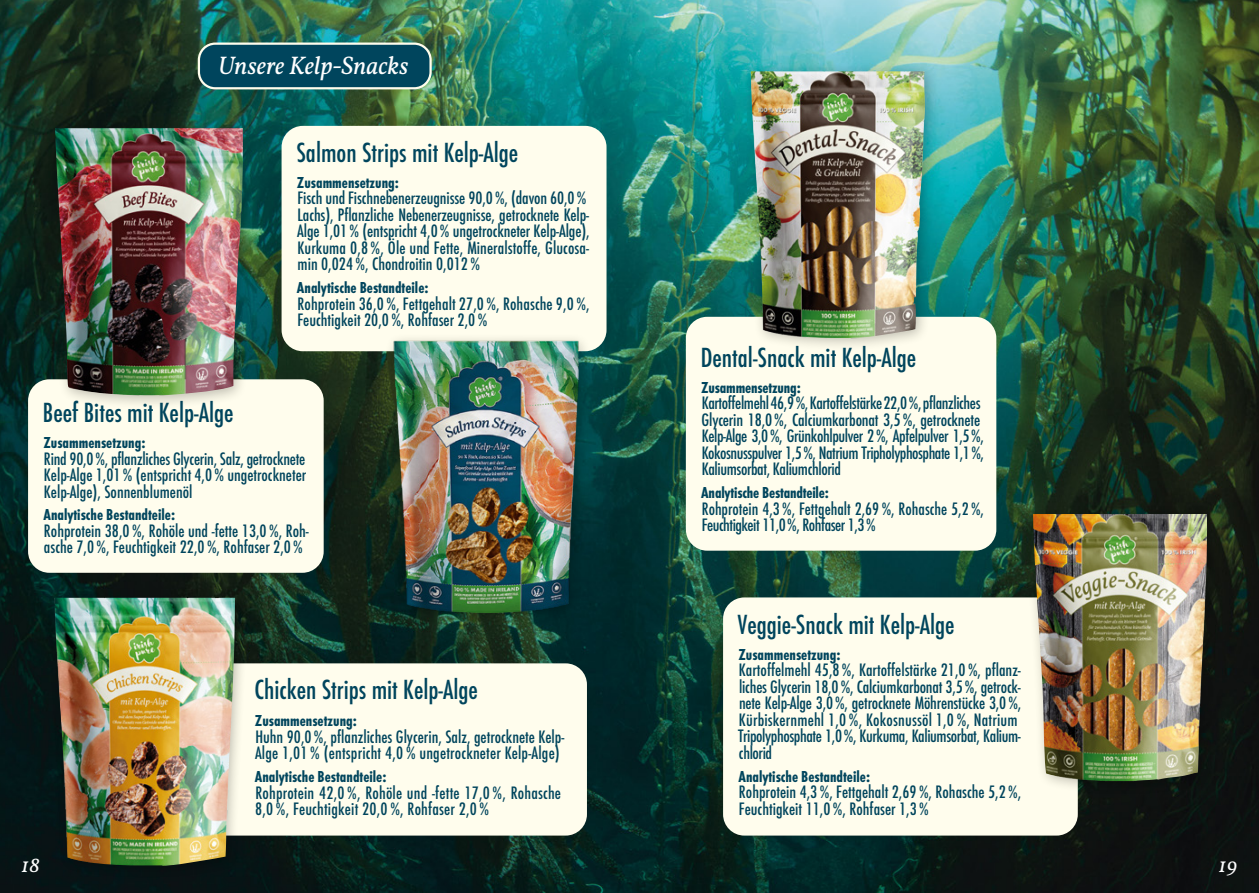
<style>
.page{position:relative;width:1259px;height:893px;background:#fff}
.page>*{position:absolute;margin:0;border:0;box-sizing:border-box;transform-origin:0 0}
.t1{font:500 condensed 28.8px "Futura T";color:#00455d}
.t2{font:italic 25.5px "Vollkorn";color:#fff}
.t3{font:italic 21px "Vollkorn";color:#fff}
.t4{font:500 condensed 18.75px/16.5px "Futura T";color:#00455d}
.t5{font:500 condensed 18.75px/16.5px "Futura T";letter-spacing:-.02em;color:#00455d}
.t6{font:700 condensed 16.5px "Futura T";color:#00455d}
</style>
<div class="page">
<img style="left:0;top:0;width:1259px;height:893px">
<div style="left:200px;top:663px;width:387px;height:173px;background:#fffded;border-radius:21px"></div>
<div style="left:28px;top:379px;width:296px;height:194px;background:#fffded;border-radius:21px"></div>
<div style="left:723px;top:597px;width:354px;height:239px;background:#fffded;border-radius:21px"></div>
<div style="left:686px;top:317px;width:310px;height:234px;background:#fffded;border-radius:21px"></div>
<div style="left:281px;top:126px;width:325px;height:225px;background:#fffded;border-radius:21px"></div>
<div style="left:46px;top:119px;width:211px;height:291px;background:#000;opacity:.25"></div>
<img style="left:55px;top:128px;width:188px;height:268px">
<div style="left:385px;top:333px;width:207px;height:293px;background:#000;opacity:.25"></div>
<img style="left:389px;top:333px;width:194px;height:289px">
<div style="left:46px;top:589px;width:202px;height:290px;background:#000;opacity:.25"></div>
<img style="left:54px;top:598px;width:181px;height:270px">
<div style="left:741px;top:62px;width:197px;height:290px;background:#000;opacity:.25"></div>
<img style="left:750px;top:71px;width:176px;height:270px">
<div style="left:1024px;top:505px;width:197px;height:290px;background:#000;opacity:.25"></div>
<img style="left:1033px;top:514px;width:174px;height:267px">
<div style="left:199px;top:44px;width:231px;height:44px;background:#00455d;border-radius:16px"></div>
<div style="left:198px;top:43px;width:234px;height:46px;border:2px solid #fffded;border-radius:16px"></div>
<h2 class="t2" style="left:218px;top:49px;width:192px">Unsere Kelp-Snacks</h2>
<h1 class="t1" style="left:296px;top:136px;width:223px">Salmon Strips mit Kelp-Alge</h1>
<p class="t6" style="left:297px;top:173px;width:104px">Zusammensetzung:</p>
<p class="t4" style="left:297px;top:189px;width:294px">Fisch und Fischnebenerzeugnisse 90,0%, (davon 60,0% Lachs), Pflanzliche Nebenerzeugnisse, getrocknete Kelp-Alge 1,01% (entspricht 4,0% ungetrockneter Kelp-Alge), Kurkuma 0,8 %, Öle und Fette, Mineralstoffe, Glucosa&shy;min 0,024%, Chondroitin 0,012%</p>
<p class="t6" style="left:297px;top:278px;width:133px">Analytische Bestandteile:</p>
<p class="t4" style="left:297px;top:295px;width:294px">Rohprotein 36,0 %, Fettgehalt 27,0 %, Rohasche 9,0 %,<br>Feuchtigkeit 20,0%, Rohfaser 2,0%</p>
<h1 class="t1" style="left:43px;top:395px;width:192px">Beef Bites mit Kelp-Alge</h1>
<p class="t6" style="left:43px;top:433px;width:104px">Zusammensetzung:</p>
<p class="t4" style="left:44px;top:450px;width:264px;text-align:justify">Rind 90,0%, pflanzliches Glycerin, Salz, getrocknete Kelp-Alge 1,01% (entspricht 4,0% ungetrockneter Kelp-Alge), Sonnenblumenöl</p>
<p class="t6" style="left:43px;top:505px;width:133px">Analytische Bestandteile:</p>
<p class="t4" style="left:44px;top:522px;width:266px">Rohprotein 38,0%, Rohöle und -fette 13,0%, Roh&shy;asche 7,0%, Feuchtigkeit 22,0%, Rohfaser 2,0%</p>
<h1 class="t1" style="left:254px;top:673px;width:225px">Chicken Strips mit Kelp-Alge</h1>
<p class="t6" style="left:255px;top:711px;width:104px">Zusammensetzung:</p>
<p class="t4" style="left:255px;top:728px;width:311px">Huhn 90,0%, pflanzliches Glycerin, Salz, getrocknete Kelp-<br>Alge 1,01 % (entspricht 4,0 % ungetrockneter Kelp-Alge)</p>
<p class="t6" style="left:255px;top:767px;width:133px">Analytische Bestandteile:</p>
<p class="t4" style="left:255px;top:784px;width:307px">Rohprotein 42,0 %, Rohöle und -fette 17,0 %, Rohasche<br>8,0 %, Feuchtigkeit 20,0 %, Rohfaser 2,0 %</p>
<h1 class="t1" style="left:701px;top:340px;width:217px">Dental-Snack mit Kelp-Alge</h1>
<p class="t6" style="left:701px;top:378px;width:101px">Zusammensetzung:</p>
<p class="t5" style="left:701px;top:395px;width:284px">Kartoffelmehl 46,9%, Kartoffelstärke 22,0%, pflanzliches Glycerin 18,0%, Calciumkarbonat 3,5%, getrocknete Kelp-Alge 3,0%, Grünkohlpulver 2%, Apfelpulver 1,5%, Kokosnusspulver 1,5%, Natrium Tripholyphosphate 1,1%, Kaliumsorbat, Kaliumchlorid</p>
<p class="t6" style="left:701px;top:483px;width:129px">Analytische Bestandteile:</p>
<p class="t4" style="left:702px;top:500px;width:284px">Rohprotein 4,3%, Fettgehalt 2,69%, Rohasche 5,2%,<br>Feuchtigkeit 11,0%, Rohfaser 1,3%</p>
<h1 class="t1" style="left:738px;top:607px;width:218px">Veggie-Snack mit Kelp-Alge</h1>
<p class="t6" style="left:738px;top:645px;width:104px">Zusammensetzung:</p>
<p class="t4" style="left:738px;top:662px;width:285px">Kartoffelmehl 45,8%, Kartoffelstärke 21,0%, pflanz&shy;liches Glycerin 18,0%, Calciumkarbonat 3,5%, getrock&shy;nete Kelp-Alge 3,0%, getrocknete Möhrenstücke 3,0%, Kürbiskernmehl 1,0 %, Kokosnussöl 1,0 %, Natrium Tripolyphosphate 1,0%, Kurkuma, Kaliumsorbat, Kalium&shy;chlorid</p>
<p class="t6" style="left:738px;top:767px;width:133px">Analytische Bestandteile:</p>
<p class="t4" style="left:739px;top:783px;width:284px">Rohprotein 4,3%, Fettgehalt 2,69%, Rohasche 5,2%,<br>Feuchtigkeit 11,0%, Rohfaser 1,3%</p>
<p class="t3" style="left:21px;top:851px;width:20px">18</p>
<p class="t3" style="left:1218px;top:851px;width:21px">19</p>
</div>
